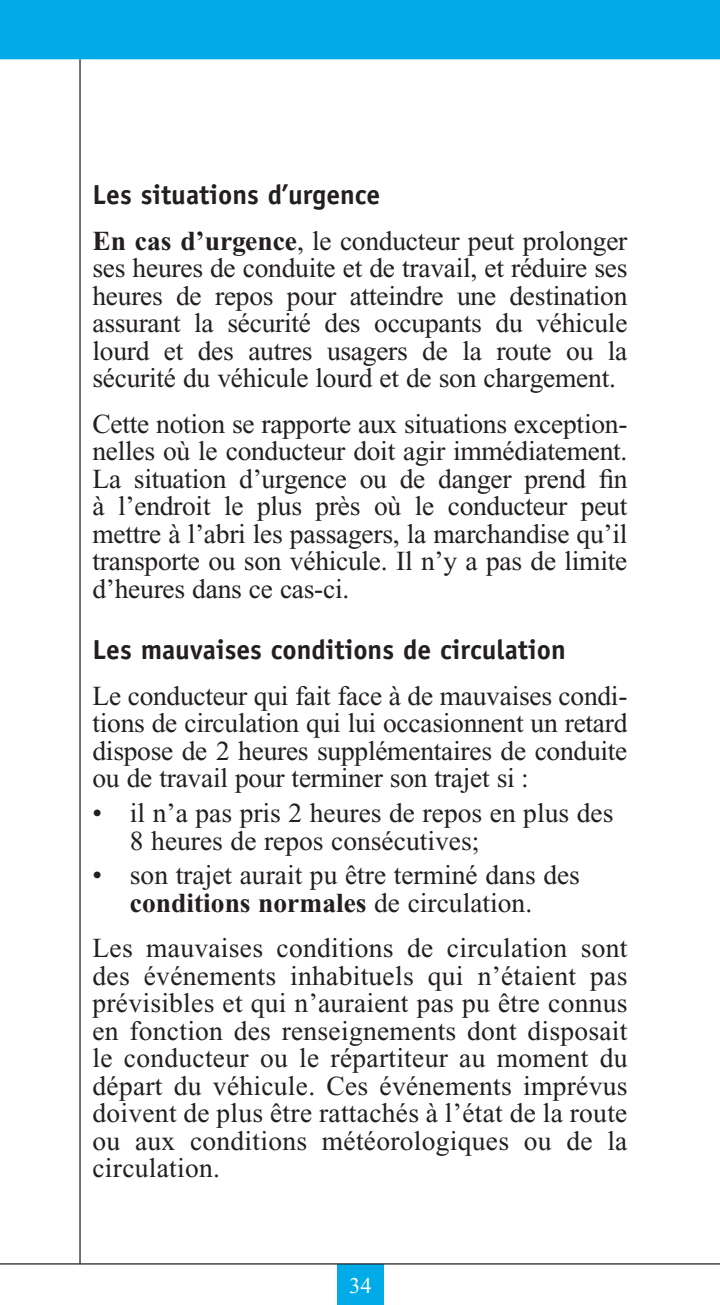
<style>
.page{position:relative;width:720px;height:1305px;background:#fff}
.page>*{position:absolute;margin:0;border:0;box-sizing:border-box;transform-origin:0 0}
.corps{font:27.5px/27.5px "Times New Roman";letter-spacing:-.01em;color:#231f20;text-align:justify}
.Énumération{font:27.5px/27.5px "Times New Roman";color:#231f20}
.s-s-ti{font:700 27.5px "Officina Sans";color:#231f20}
.t1{font:22.5px "Times New Roman";color:#fff}
.s1{font-weight:700}
</style>
<div class="page">
<div style="left:0;top:0;width:720px;height:148px;background:#00abe7"></div>
<div style="left:0;top:59px;width:720px;height:89px;background:#fff"></div>
<div style="left:337px;top:1264px;width:47px;height:41px;background:#00abe7"></div>
<hr style="left:79px;top:59px;width:2px;height:1205px;background:#231f20">
<hr style="left:0;top:1263px;width:720px;height:2px;background:#231f20">
<p class="s-s-ti" style="left:92px;top:178px;width:289px">Les situations d’urgence</p>
<p class="corps" style="left:92px;top:227px;width:537px"><span class="s1">En cas d’urgence</span>, le conducteur peut prolonger ses heures de conduite et de travail, et réduire ses heures de repos pour atteindre une destination assurant la sécurité des occupants du véhicule lourd et des autres usagers de la route ou la sécurité du véhicule lourd et de son chargement.</p>
<p class="corps" style="left:92px;top:410px;width:537px">Cette notion se rapporte aux situations exception&shy;nelles où le conducteur doit agir immédiatement.<br>La situation d’urgence ou de danger prend fin à l’endroit le plus près où le conducteur peut mettre à l’abri les passagers, la marchandise qu’il transporte ou son véhicule. Il n’y a pas de limite d’heures dans ce cas-ci.</p>
<p class="s-s-ti" style="left:92px;top:633px;width:475px">Les mauvaises conditions de circulation</p>
<p class="corps" style="left:92px;top:682px;width:537px">Le conducteur qui fait face à de mauvaises condi&shy;tions de circulation qui lui occasionnent un retard dispose de 2 heures supplémentaires de conduite ou de travail pour terminer son trajet si :</p>
<p class="Énumération" style="left:130px;top:799px;width:485px;text-indent:-37px">• il n’a pas pris 2 heures de repos en plus des<br>8 heures de repos consécutives;</p>
<p class="Énumération" style="left:92px;top:861px;width:489px;text-align:center">• son trajet aurait pu être terminé dans des <span class="s1">conditions normales</span> de circulation.</p>
<p class="corps" style="left:92px;top:934px;width:537px">Les mauvaises conditions de circulation sont des événements inhabituels qui n’étaient pas prévisibles et qui n’auraient pas pu être connus en fonction des renseignements dont disposait le conducteur ou le répartiteur au moment du départ du véhicule. Ces événements imprévus doivent de plus être rattachés à l’état de la route ou aux conditions météorologiques ou de la circulation.</p>
<p class="t1" style="left:349px;top:1274px;width:24px">34</p>
</div>
